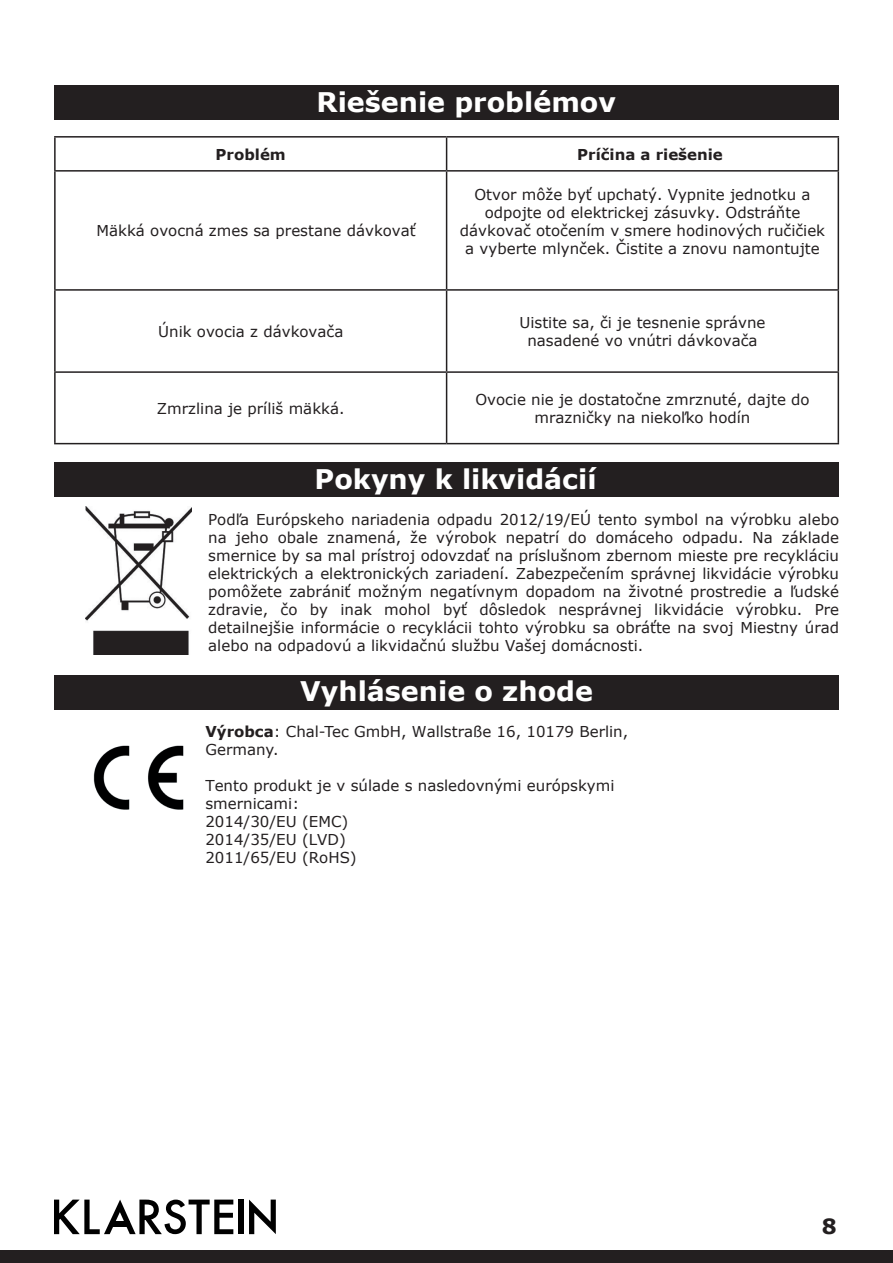
<style>
.page{position:relative;width:893px;height:1263px;background:#fff}
.page>*{position:absolute;margin:0;border:0;box-sizing:border-box;transform-origin:0 0}
.t1{font:700 27px "Verdana";color:#fff}
.t2{font:700 21px "Verdana";color:#231f20}
.t3{font:15px/18px "Verdana";color:#231f20;text-align:center}
.t4{font:700 15px "Verdana";color:#231f20}
.s1{font-weight:700}
</style>
<div class="page">
<div style="left:0;top:1251px;width:893px;height:12px;background:#231f20"></div>
<div style="left:239px;top:1199px;width:5px;height:35px;background:#000"></div>
<svg style="left:54px;top:1199px;width:179px;height:35px"></svg>
<div style="left:110px;top:1221px;width:19px;height:6px;background:#000"></div>
<svg style="left:249px;top:1199px;width:27px;height:35px"></svg>
<div style="left:54px;top:85px;width:785px;height:34px;background:#231f20"></div>
<div style="left:54px;top:462px;width:785px;height:34px;background:#231f20"></div>
<div style="left:54px;top:675px;width:785px;height:34px;background:#231f20"></div>
<hr style="left:54px;top:136px;width:393px;height:2px;background:#231f20">
<hr style="left:54px;top:138px;width:2px;height:32px;background:#231f20">
<hr style="left:447px;top:136px;width:392px;height:2px;background:#231f20">
<hr style="left:446px;top:138px;width:1px;height:32px;background:#231f20">
<hr style="left:838px;top:138px;width:1px;height:32px;background:#231f20">
<hr style="left:54px;top:170px;width:393px;height:2px;background:#231f20">
<hr style="left:54px;top:172px;width:2px;height:117px;background:#231f20">
<hr style="left:447px;top:170px;width:392px;height:2px;background:#231f20">
<hr style="left:446px;top:172px;width:1px;height:117px;background:#231f20">
<hr style="left:838px;top:172px;width:1px;height:117px;background:#231f20">
<hr style="left:54px;top:289px;width:393px;height:2px;background:#231f20">
<hr style="left:54px;top:291px;width:2px;height:80px;background:#231f20">
<hr style="left:447px;top:289px;width:392px;height:2px;background:#231f20">
<hr style="left:446px;top:291px;width:1px;height:80px;background:#231f20">
<hr style="left:838px;top:291px;width:1px;height:80px;background:#231f20">
<hr style="left:54px;top:371px;width:393px;height:2px;background:#231f20">
<hr style="left:54px;top:373px;width:2px;height:70px;background:#231f20">
<hr style="left:447px;top:371px;width:392px;height:2px;background:#231f20">
<hr style="left:446px;top:373px;width:1px;height:70px;background:#231f20">
<hr style="left:838px;top:373px;width:1px;height:70px;background:#231f20">
<hr style="left:54px;top:443px;width:393px;height:1px;background:#231f20">
<hr style="left:447px;top:443px;width:392px;height:1px;background:#231f20">
<img style="left:93px;top:745px;width:91px;height:65px">
<img style="left:85px;top:506px;width:106px;height:148px">
<h1 class="t1" style="left:317px;top:83px;width:301px">Riešenie problémov</h1>
<p class="t4" style="left:216px;top:143px;width:72px">Problém</p>
<p class="t4" style="left:577px;top:143px;width:147px">Príčina a riešenie</p>
<p class="t3" style="left:97px;top:221px;width:321px">Mäkká ovocná zmes sa prestane dávkovať</p>
<p class="t3" style="left:460px;top:185px;width:367px">Otvor môže byť upchatý. Vypnite jednotku a odpojte od elektrickej zásuvky. Odstráňte dávkovač otočením v smere hodinových ručičiek a vyberte mlynček. Čistite a znovu namontujte</p>
<p class="t3" style="left:158px;top:322px;width:187px">Únik ovocia z dávkovača</p>
<p class="t3" style="left:519px;top:313px;width:248px">Uistite sa, či je tesnenie správne nasadené vo vnútri dávkovača</p>
<p class="t3" style="left:157px;top:399px;width:189px">Zmrzlina je príliš mäkká.</p>
<p class="t3" style="left:475px;top:390px;width:336px">Ovocie nie je dostatočne zmrznuté, dajte do mrazničky na niekoľko hodín</p>
<h1 class="t1" style="left:315px;top:460px;width:284px">Pokyny k likvidácií</h1>
<p class="t3" style="left:208px;top:510px;width:632px;text-align:justify">Podľa Európskeho nariadenia odpadu 2012/19/EÚ tento symbol na výrobku alebo na jeho obale znamená, že výrobok nepatrí do domáceho odpadu. Na základe smernice by sa mal prístroj odovzdať na príslušnom zbernom mieste pre recykláciu elektrických a elektronických zariadení. Zabezpečením správnej likvidácie výrobku pomôžete zabrániť možným negatívnym dopadom na životné prostredie a ľudské zdravie, čo by inak mohol byť dôsledok nesprávnej likvidácie výrobku. Pre detailnejšie informácie o recyklácii tohto výrobku sa obráťte na svoj Miestny úrad alebo na odpadovú a likvidačnú službu Vašej domácnosti.</p>
<h1 class="t1" style="left:300px;top:672px;width:294px">Vyhlásenie o zhode</h1>
<p class="t3" style="left:205px;top:723px;width:424px;text-align:left"><span class="s1">Výrobca</span>: Chal-Tec GmbH, Wallstraße 16, 10179 Berlin,<br>Germany.</p>
<p class="t3" style="left:205px;top:777px;width:411px;text-align:left">Tento produkt je v súlade s nasledovnými európskymi smernicami:<br>2014/30/EU (EMC)<br>2014/35/EU (LVD)<br>2011/65/EU (RoHS)</p>
<h2 class="t2" style="left:822px;top:1212px;width:16px">8</h2>
</div>
